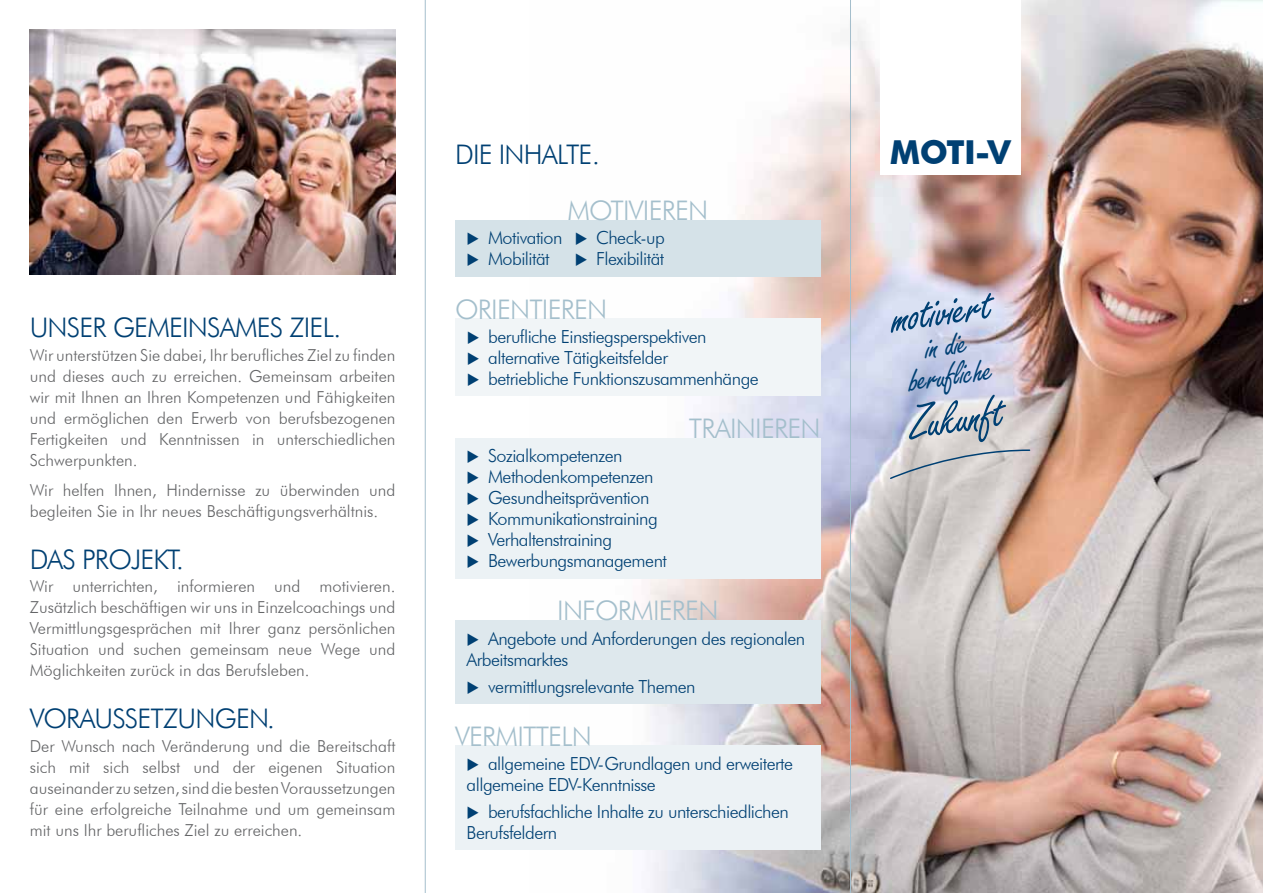
<style>
.page{position:relative;width:1263px;height:893px;background:#fff}
.page>*{position:absolute;margin:0;border:0;box-sizing:border-box;transform-origin:0 0}
.t1{font:51px "Freestyle Script";color:#004073}
.t2{font:36px/30px "Freestyle Script";color:#004073;text-align:center}
.t3{font:700 33px "Futura BT";color:#004073}
.t4{font:300 27px "Futura BT";letter-spacing:-.03em;color:#004073}
.t5{font:300 27px "Futura BT";letter-spacing:-.03em;color:#a4bfcc}
.t6{font:300 18px/21px "Futura BT";letter-spacing:-.03em;color:#004073}
.t7{font:300 16.5px/21px "Futura BT";color:#646567;text-align:justify}
</style>
<div class="page">
<img style="left:530px;top:0;width:733px;height:893px">
<div style="left:455px;top:319px;width:366px;height:77px;background:#f1f5f7"></div>
<hr style="left:850px;top:0;width:1px;height:893px;background:#a4becc">
<hr style="left:425px;top:0;width:1px;height:893px;background:#a4becc">
<div style="left:880px;top:0;width:140px;height:174px;background:#fff"></div>
<img style="left:30px;top:30px;width:365px;height:244px">
<div style="left:455px;top:220px;width:365px;height:57px;background:#d5e2e8"></div>
<div style="left:455px;top:438px;width:366px;height:141px;background:#ecf2f5"></div>
<div style="left:455px;top:620px;width:366px;height:84px;background:#dee8ed"></div>
<div style="left:455px;top:746px;width:366px;height:104px;background:#ecf2f5"></div>
<svg style="left:889px;top:449px;width:142px;height:31px"></svg>
<h3 class="t4" style="left:30px;top:311px;width:313px">UNSER GEMEINSAMES ZIEL.</h3>
<p class="t7" style="left:30px;top:344px;width:367px">Wir unterstützen Sie dabei, Ihr berufliches Ziel zu finden und dieses auch zu erreichen. Gemeinsam arbeiten wir mit Ihnen an Ihren Kompetenzen und Fähigkeiten und ermöglichen den Erwerb von berufsbezogenen Fertigkeiten und Kenntnissen in unterschiedlichen Schwerpunkten.</p>
<p class="t7" style="left:30px;top:479px;width:367px">Wir helfen Ihnen, Hindernisse zu überwinden und begleiten Sie in Ihr neues Beschäftigungsverhältnis.</p>
<h3 class="t4" style="left:30px;top:543px;width:156px">DAS PROJEKT.</h3>
<p class="t7" style="left:30px;top:576px;width:367px">Wir unterrichten, informieren und motivieren.<br>Zusätzlich beschäftigen wir uns in Einzelcoachings und Vermittlungsgesprächen mit Ihrer ganz persönlichen Situation und suchen gemeinsam neue Wege und Möglichkeiten zurück in das Berufsleben.</p>
<h3 class="t4" style="left:30px;top:702px;width:247px">VORAUSSETZUNGEN.</h3>
<p class="t7" style="left:30px;top:735px;width:367px">Der Wunsch nach Veränderung und die Bereitschaft sich mit sich selbst und der eigenen Situation auseinander zu setzen, sind die besten Voraussetzungen für eine erfolgreiche Teilnahme und um gemeinsam mit uns Ihr berufliches Ziel zu erreichen.</p>
<h3 class="t4" style="left:455px;top:138px;width:146px">DIE INHALTE.</h3>
<h3 class="t5" style="left:567px;top:194px;width:142px">MOTIVIEREN</h3>
<p class="t6" style="left:467px;top:227px;width:200px">◆ Motivation ◆ Check-up</p>
<p class="t6" style="left:467px;top:248px;width:85px">◆ Mobilität</p>
<p class="t6" style="left:575px;top:248px;width:91px">◆ Flexibilität</p>
<h3 class="t5" style="left:455px;top:293px;width:154px">ORIENTIEREN</h3>
<p class="t6" style="left:467px;top:326px;width:241px">◆ berufliche Einstiegsperspektiven</p>
<p class="t6" style="left:467px;top:347px;width:203px">◆ alternative Tätigkeitsfelder</p>
<p class="t6" style="left:467px;top:368px;width:293px">◆ betriebliche Funktionszusammenhänge</p>
<p class="t6" style="left:467px;top:445px;width:157px">◆ Sozialkompetenzen</p>
<p class="t6" style="left:467px;top:466px;width:188px">◆ Methodenkompetenzen</p>
<p class="t6" style="left:467px;top:487px;width:184px">◆ Gesundheitsprävention</p>
<p class="t6" style="left:467px;top:508px;width:193px">◆ Kommunikationstraining</p>
<p class="t6" style="left:467px;top:529px;width:147px">◆ Verhaltenstraining</p>
<p class="t6" style="left:467px;top:550px;width:202px">◆ Bewerbungsmanagement</p>
<h3 class="t5" style="left:689px;top:412px;width:133px">TRAINIEREN</h3>
<h3 class="t5" style="left:557px;top:594px;width:163px">INFORMIEREN</h3>
<p class="t6" style="left:467px;top:628px;width:340px">◆ Angebote und Anforderungen des regionalen<br>Arbeitsmarktes</p>
<p class="t6" style="left:467px;top:676px;width:230px">◆ vermittlungsrelevante Themen</p>
<h3 class="t5" style="left:455px;top:720px;width:138px">VERMITTELN</h3>
<p class="t6" style="left:467px;top:753px;width:328px">◆ allgemeine EDV-Grundlagen und erweiterte allgemeine EDV-Kenntnisse</p>
<p class="t6" style="left:467px;top:801px;width:324px">◆ berufsfachliche Inhalte zu unterschiedlichen<br>Berufsfeldern</p>
<h3 class="t3" style="left:890px;top:132px;width:122px">MOTI-V</h3>
<h1 class="t1" style="left:888px;top:290px;width:103px;rotate:-8deg">motiviert</h1>
<h2 class="t2" style="left:903px;top:338px;width:86px;rotate:-8deg">in die berufliche</h2>
<h1 class="t1" style="left:906px;top:397px;width:97px;rotate:-8deg">Zukunft</h1>
</div>
